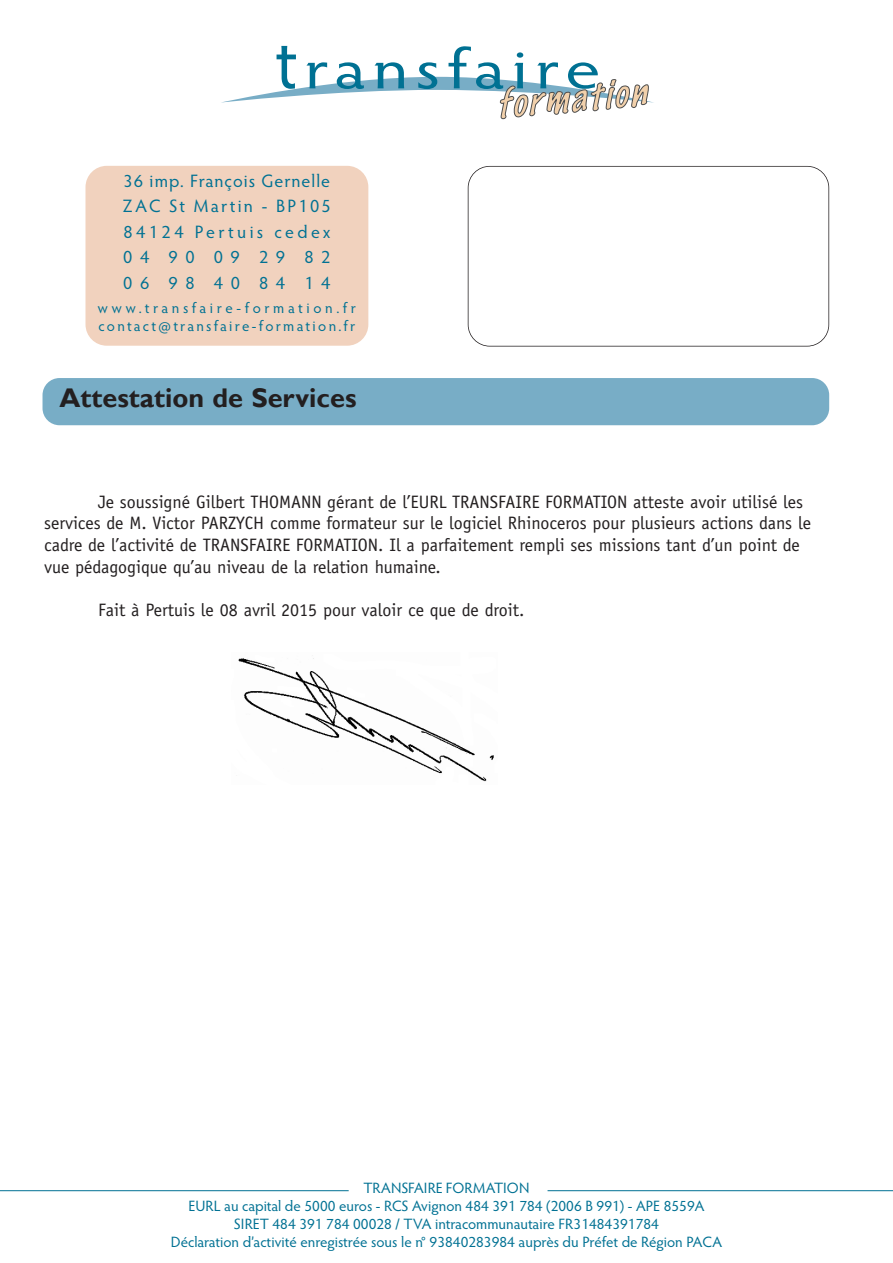
<style>
.page{position:relative;width:893px;height:1263px;background:#fff}
.page>*{position:absolute;margin:0;border:0;box-sizing:border-box;transform-origin:0 0}
.t1{font:700 27px "Gill Sans";color:#231f20}
.t2{font:18px/21.6px "Officina Sans";color:#231f20}
.t3{font:18px/25.5px "Hypatia Sans Pro";letter-spacing:.18em;color:#007193;text-align:justify}
.t4{font:15px/18px "Hypatia Sans Pro";color:#007193;text-align:center}
.t5{font:15px/18px "Hypatia Sans Pro";letter-spacing:.155em;color:#007193}
</style>
<div class="page">
<hr style="left:548px;top:1190px;width:345px;height:1px;background:#007193">
<hr style="left:0;top:1190px;width:349px;height:1px;background:#007193">
<svg style="left:221px;top:45px;width:433px;height:74px"></svg>
<div style="left:86px;top:166px;width:282px;height:180px;background:#f1d2be;border-radius:21px"></div>
<div style="left:468px;top:166px;width:361px;height:181px;border:2px solid #231f20;border-radius:22px"></div>
<div style="left:43px;top:378px;width:786px;height:47px;background:#78adc6;border-radius:17px"></div>
<img style="left:238px;top:658px;width:256px;height:124px">
<p class="t3" style="left:123px;top:169px;width:210px">36 imp. François Gernelle ZAC St Martin - BP105<br>84124 Pertuis cedex 04 90 09 29 82<br>06 98 40 84 14</p>
<p class="t5" style="left:98px;top:300px;width:260px">www.transfaire-formation.fr contact@transfaire-formation.fr</p>
<h1 class="t1" style="left:60px;top:382px;width:299px">Attestation de Services</h1>
<p class="t2" style="left:44px;top:492px;width:769px;text-indent:54px">Je soussigné Gilbert THOMANN gérant de l’EURL TRANSFAIRE FORMATION atteste avoir utilisé les services de M. Victor PARZYCH comme formateur sur le logiciel Rhinoceros pour plusieurs actions dans le cadre de l’activité de TRANSFAIRE FORMATION. Il a parfaitement rempli ses missions tant d’un point de vue pédagogique qu’au niveau de la relation humaine.</p>
<p class="t2" style="left:98px;top:600px;width:428px">Fait à Pertuis le 08 avril 2015 pour valoir ce que de droit.</p>
<p class="t4" style="left:171px;top:1180px;width:553px">TRANSFAIRE FORMATION<br>EURL au capital de 5000 euros - RCS Avignon 484 391 784 (2006 B 991) - APE 8559A SIRET 484 391 784 00028 / TVA intracommunautaire FR31484391784<br>Déclaration d’activité enregistrée sous le n° 93840283984 auprès du Préfet de Région PACA</p>
</div>
